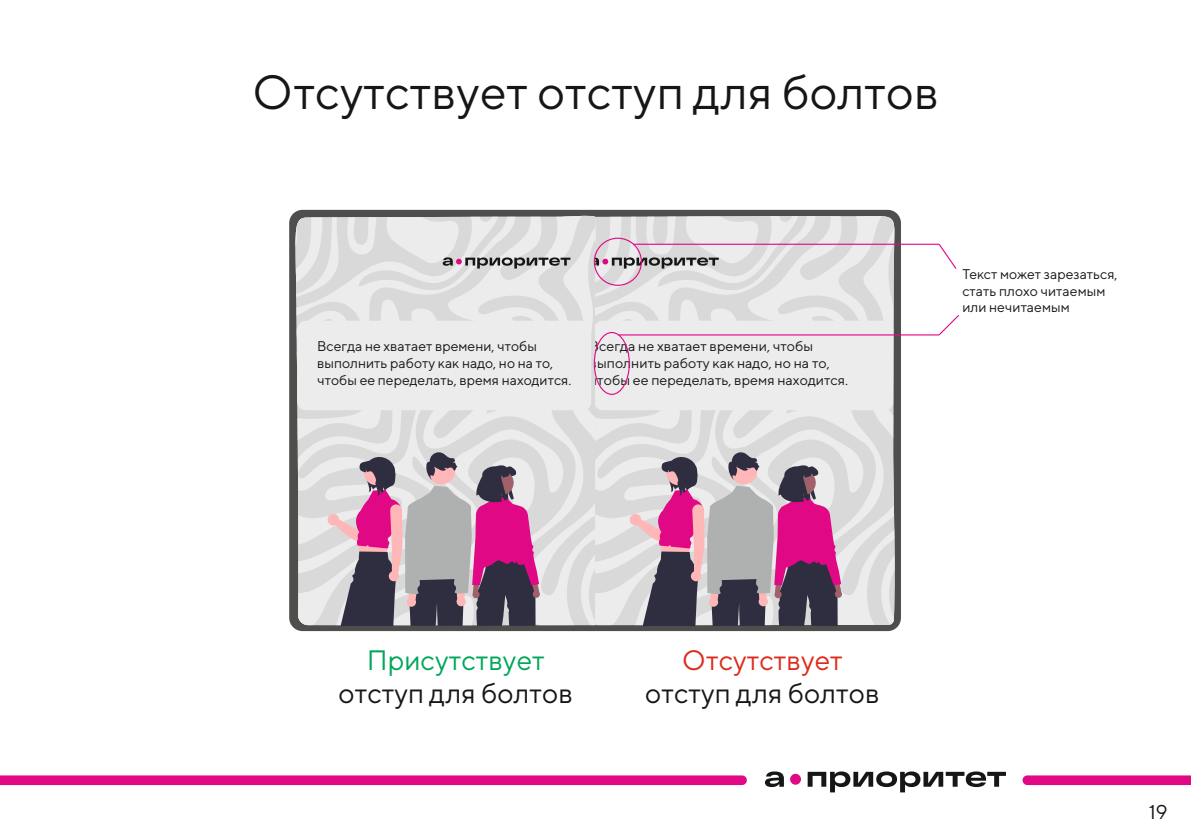
<style>
.page{position:relative;width:1191px;height:840px;background:#fff}
.page>*{position:absolute;margin:0;border:0;box-sizing:border-box;transform-origin:0 0}
.t1{font:48px "TT Norms";color:#151616}
.t2{font:28px "TT Norms";color:#151616}
.t3{font:28px "TT Norms";color:#00a759}
.t4{font:28px "TT Norms";color:#dd2b1c}
.t5{font:20px "TT Norms";color:#151616}
.t6{font:14px/16.6px "TT Norms";color:#151616}
</style>
<div class="page">
<svg style="left:0;top:775px;width:747px;height:9px"></svg>
<svg style="left:1022px;top:775px;width:168px;height:9px"></svg>
<div style="left:790px;top:773px;width:11px;height:11px;background:#e10886;border-radius:50%"></div>
<svg style="left:807px;top:771px;width:199px;height:21px"></svg>
<svg style="left:765px;top:771px;width:19px;height:15px"></svg>
<div style="left:289px;top:210px;width:612px;height:420px;background:#4e4e4d;border-radius:13px"></div>
<svg style="left:295px;top:215px;width:300px;height:410px;fill:#d9d9da"></svg>
<svg style="left:595px;top:210px;width:301px;height:414px;fill:#d9d9da"></svg>
<div style="left:595px;top:320px;width:298px;height:90px;background:#ececec;border-radius:8px"></div>
<svg style="left:596px;top:257px;width:123px;height:11px"></svg>
<svg style="left:327px;top:452px;width:213px;height:173px"></svg>
<svg style="left:443px;top:257px;width:127px;height:11px"></svg>
<div style="left:297px;top:320px;width:294px;height:90px;background:#ececec;border-radius:8px"></div>
<svg style="left:629px;top:452px;width:213px;height:173px"></svg>
<div style="left:594px;top:237px;width:48px;height:49px;border:1px solid #e10886;border-radius:50%"></div>
<div style="left:594px;top:332px;width:36px;height:62px;border:1px solid #e10886;border-radius:50%"></div>
<hr style="left:633px;top:243px;width:306px;height:2px;background:#e10886">
<hr style="left:618px;top:334px;width:321px;height:1px;background:#e10886">
<svg style="left:937px;top:243px;width:20px;height:26px"></svg>
<svg style="left:937px;top:315px;width:22px;height:21px"></svg>
<h1 class="t1" style="left:252px;top:62px;width:688px">Отсутствует отступ для болтов</h1>
<p class="t6" style="left:317px;top:338px;width:256px">Всегда не хватает времени, чтобы выполнить работу как надо, но на то, чтобы ее переделать, время находится.</p>
<p class="t6" style="left:589px;top:338px;width:260px">Всегда не хватает времени, чтобы выполнить работу как надо, но на то, чтобы ее переделать, время находится.</p>
<p class="t6" style="left:962px;top:266px;width:157px">Текст может зарезаться, стать плохо читаемым или нечитаемым</p>
<h2 class="t3" style="left:367px;top:642px;width:180px">Присутствует</h2>
<h2 class="t2" style="left:338px;top:675px;width:236px">отступ для болтов</h2>
<h2 class="t4" style="left:682px;top:642px;width:162px">Отсутствует</h2>
<h2 class="t2" style="left:645px;top:675px;width:236px">отступ для болтов</h2>
<h3 class="t5" style="left:1148px;top:799px;width:20px">19</h3>
</div>
